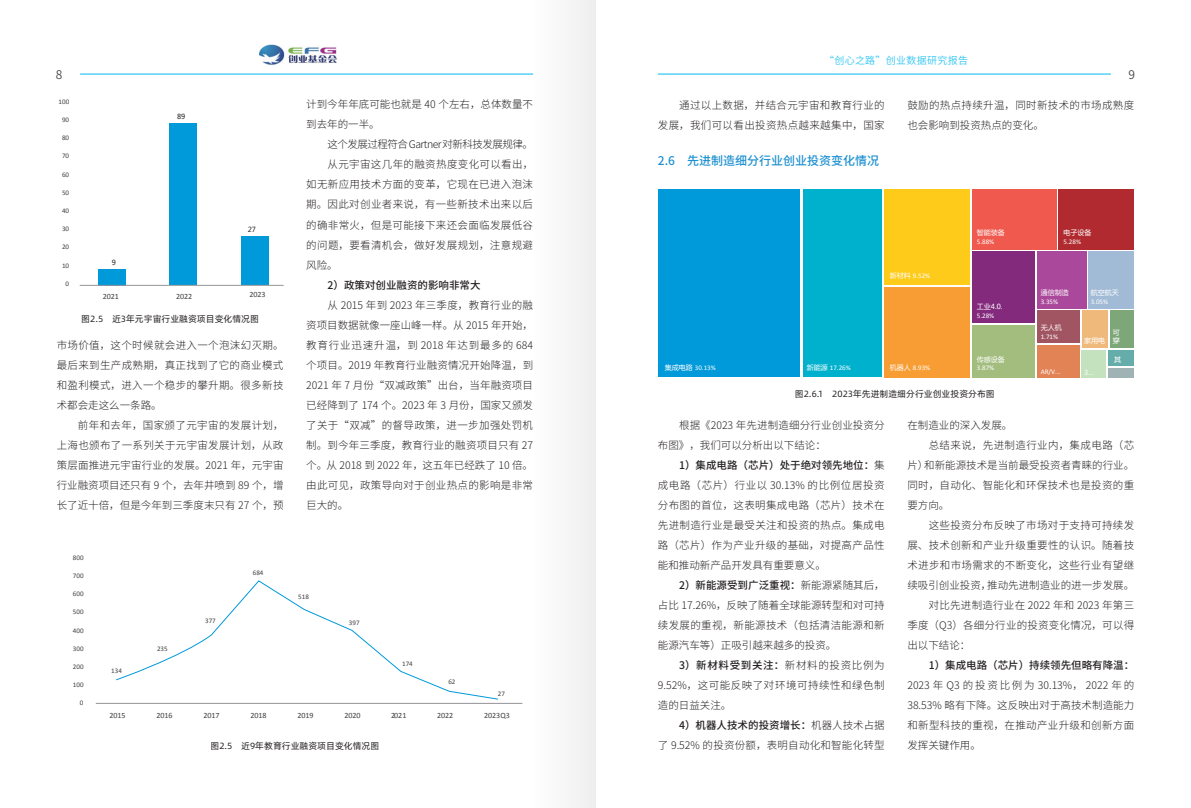
<style>
.page{position:relative;width:1191px;height:808px;background:#fff}
.page>*{position:absolute;margin:0;border:0;box-sizing:border-box;transform-origin:0 0}
.t1{font:500 12px "Source Han Sans CN";color:#1d90d0}
.t2{font:12px "Source Han Sans CN";color:#454647}
.t3{font:300 10.5px/20px "Source Han Sans CN";letter-spacing:.03em;color:#231f20;text-align:justify}
.t4{font:300 10.5px/20px "Source Han Sans CN";color:#231f20}
.t5{font:300 10.5px/20px "Source Han Sans CN";letter-spacing:.005em;color:#231f20}
.t6{font:500 10.5px "Source Han Sans CN";color:#231f20}
.t7{font:300 10.5px "Source Han Sans CN";letter-spacing:-.05em;color:#231f20}
.t8{font:10px "Source Han Sans CN";letter-spacing:.03em;color:#30c5f3}
.t9{font:9px "Alibaba Pu Hui Ti";color:#231f20}
.t10{font:8px "Calibri";color:#3e3e3f}
.t11{font:7px "Calibri";color:#fff}
.t12{font:7px "Calibri";color:#3e3e3f}
.t13{font:7px/8.4px "Microsoft Ya Hei";color:#fff}
.t14{font:7px "Microsoft Ya Hei";color:#231f20}
.s1{font-family:"Microsoft Ya Hei"}
.s2{font-weight:500}
</style>
<div class="page">
<img style="left:260px;top:44px;width:77px;height:21px">
<hr style="left:80px;top:74px;width:453px;height:1px;background:#00baf1">
<hr style="left:658px;top:74px;width:452px;height:1px;background:#00baf1">
<div style="left:533px;top:0;width:62px;height:808px;background:#f6f7f7"></div>
<hr style="left:96px;top:703px;width:426px;height:1px;background:#939598">
<svg style="left:116px;top:580px;width:382px;height:120px"></svg>
<div style="left:98px;top:269px;width:27px;height:16px;background:#0099da"></div>
<div style="left:241px;top:236px;width:27px;height:49px;background:#0099da"></div>
<div style="left:170px;top:123px;width:27px;height:162px;background:#0099da"></div>
<hr style="left:80px;top:285px;width:203px;height:1px;background:#939598">
<div style="left:658px;top:189px;width:142px;height:187px;background:#0099da"></div>
<div style="left:803px;top:189px;width:79px;height:187px;background:#00b1cd"></div>
<div style="left:884px;top:189px;width:86px;height:96px;background:#fecb1b"></div>
<div style="left:972px;top:189px;width:84px;height:61px;background:#f0594d"></div>
<div style="left:972px;top:252px;width:63px;height:71px;background:#832a7c"></div>
<div style="left:1037px;top:252px;width:49px;height:57px;background:#aa499b"></div>
<div style="left:1087px;top:252px;width:46px;height:57px;background:#a1bad5"></div>
<div style="left:972px;top:325px;width:63px;height:52px;background:#a3bd7f"></div>
<div style="left:1058px;top:189px;width:75px;height:61px;background:#b02a2f"></div>
<div style="left:884px;top:287px;width:86px;height:90px;background:#f89d33"></div>
<div style="left:1037px;top:310px;width:42px;height:33px;background:#a15563"></div>
<div style="left:1037px;top:345px;width:42px;height:32px;background:#e28356"></div>
<div style="left:1081px;top:310px;width:26px;height:38px;background:#f0b97c"></div>
<div style="left:1109px;top:310px;width:24px;height:38px;background:#7ea779"></div>
<div style="left:1081px;top:350px;width:25px;height:27px;background:#c4e2bd"></div>
<div style="left:1108px;top:350px;width:25px;height:16px;background:#65adaa"></div>
<div style="left:1108px;top:368px;width:25px;height:9px;background:#9fb3b5"></div>
<p class="t8" style="left:824px;top:54px;width:145px">“创心之路”创业数据研究报告</p>
<p class="t2" style="left:56px;top:67px;width:8px">8</p>
<p class="t2" style="left:1128px;top:67px;width:8px">9</p>
<p class="t12" style="left:59px;top:97px;width:12px">100</p>
<p class="t12" style="left:62px;top:115px;width:9px">90</p>
<p class="t12" style="left:62px;top:133px;width:9px">80</p>
<p class="t12" style="left:62px;top:152px;width:9px">70</p>
<p class="t12" style="left:62px;top:170px;width:9px">60</p>
<p class="t12" style="left:62px;top:188px;width:9px">50</p>
<p class="t12" style="left:62px;top:206px;width:9px">40</p>
<p class="t12" style="left:62px;top:224px;width:9px">30</p>
<p class="t12" style="left:62px;top:243px;width:9px">20</p>
<p class="t12" style="left:62px;top:261px;width:9px">10</p>
<p class="t12" style="left:66px;top:279px;width:5px">0</p>
<p class="t14" style="left:112px;top:257px;width:6px">9</p>
<p class="t14" style="left:177px;top:111px;width:10px">89</p>
<p class="t14" style="left:248px;top:224px;width:10px">27</p>
<p class="t10" style="left:103px;top:291px;width:18px">2021</p>
<p class="t10" style="left:176px;top:291px;width:18px">2022</p>
<p class="t10" style="left:249px;top:289px;width:18px">2023</p>
<p class="t9" style="left:81px;top:312px;width:179px">图2.5　近3年元宇宙行业融资项目变化情况图</p>
<p class="t3" style="left:57px;top:335px;width:228px">市场价值，这个时候就会进入一个泡沫幻灭期。最后来到生产成熟期，真正找到了它的商业模式和盈利模式，进入一个稳步的攀升期。很多新技术都会走这么一条路。</p>
<p class="t3" style="left:57px;top:415px;width:228px;text-indent:21px">前年和去年，国家颁了元宇宙的发展计划，上海也颁布了一系列关于元宇宙发展计划，从政策层面推进元宇宙行业的发展。2021 年，元宇宙行业融资项目还只有 9 个，去年井喷到 89 个，增长了近十倍，但是今年到三季度末只有 27 个，预</p>
<p class="t4" style="left:306px;top:95px;width:228px">计到今年年底可能也就是 40 个左右，总体数量不到去年的一半。</p>
<p class="t7" style="left:327px;top:139px;width:207px">这个发展过程符合Gartner对新科技发展规律。</p>
<p class="t3" style="left:327px;top:155px;width:207px">从元宇宙这几年的融资热度变化可以看出，</p>
<p class="t3" style="left:306px;top:175px;width:228px">如无新应用技术方面的变革，它现在已进入泡沫</p>
<p class="t3" style="left:306px;top:195px;width:228px">期。因此对创业者来说，有一些新技术出来以后</p>
<p class="t3" style="left:306px;top:215px;width:228px">的确非常火，但是可能接下来还会面临发展低谷</p>
<p class="t3" style="left:306px;top:235px;width:228px">的问题，要看清机会，做好发展规划，注意规避</p>
<p class="t3" style="left:306px;top:255px;width:33px">风险。</p>
<p class="t6" style="left:327px;top:279px;width:154px">2）政策对创业融资的影响非常大</p>
<p class="t3" style="left:306px;top:295px;width:228px;text-indent:21px">从 2015 年到 2023 年三季度，教育行业的融资项目数据就像一座山峰一样。从 2015 年开始，教育行业迅速升温，到 2018 年达到最多的 684个项目。2019 年教育行业融资情况开始降温，到2021 年 7 月份“双减政策”出台，当年融资项目已经降到了 174 个。2023 年 3 月份，国家又颁发了关于“双减”的督导政策，进一步加强处罚机制。到今年三季度，教育行业的融资项目只有 27个。从 2018 到 2022 年，这五年已经跌了 10 倍。由此可见，政策导向对于创业热点的影响是非常巨大的。</p>
<p class="t12" style="left:73px;top:553px;width:12px">800</p>
<p class="t12" style="left:73px;top:571px;width:12px">700</p>
<p class="t12" style="left:73px;top:589px;width:12px">600</p>
<p class="t12" style="left:73px;top:607px;width:12px">500</p>
<p class="t12" style="left:73px;top:626px;width:12px">400</p>
<p class="t12" style="left:73px;top:644px;width:12px">300</p>
<p class="t12" style="left:73px;top:662px;width:12px">200</p>
<p class="t12" style="left:73px;top:680px;width:12px">100</p>
<p class="t12" style="left:80px;top:698px;width:5px">0</p>
<p class="t12" style="left:111px;top:666px;width:12px">134</p>
<p class="t12" style="left:157px;top:644px;width:12px">235</p>
<p class="t12" style="left:205px;top:616px;width:12px">377</p>
<p class="t12" style="left:253px;top:569px;width:12px">684</p>
<p class="t12" style="left:298px;top:592px;width:12px">518</p>
<p class="t12" style="left:349px;top:618px;width:12px">397</p>
<p class="t12" style="left:402px;top:659px;width:12px">174</p>
<p class="t12" style="left:448px;top:677px;width:9px">62</p>
<p class="t12" style="left:498px;top:689px;width:9px">27</p>
<p class="t10" style="left:109px;top:710px;width:18px">2015</p>
<p class="t10" style="left:156px;top:710px;width:18px">2016</p>
<p class="t10" style="left:203px;top:710px;width:18px">2017</p>
<p class="t10" style="left:250px;top:710px;width:18px">2018</p>
<p class="t10" style="left:297px;top:710px;width:18px">2019</p>
<p class="t10" style="left:344px;top:710px;width:18px">2020</p>
<p class="t10" style="left:391px;top:710px;width:17px">2021</p>
<p class="t10" style="left:437px;top:710px;width:18px">2022</p>
<p class="t10" style="left:484px;top:710px;width:27px">2023Q3</p>
<p class="t9" style="left:210px;top:739px;width:170px">图2.5　近9年教育行业融资项目变化情况图</p>
<p class="t3" style="left:658px;top:95px;width:228px;text-align:right">通过以上数据，并结合元宇宙和教育行业的<br>发展，我们可以看出投资热点越来越集中，国家</p>
<p class="t3" style="left:907px;top:95px;width:228px">鼓励的热点持续升温，同时新技术的市场成熟度也会影响到投资热点的变化。</p>
<p class="t1" style="left:658px;top:154px;width:223px">2.6 先进制造细分行业创业投资变化情况</p>
<p class="t11" style="left:664px;top:364px;width:53px"><span class="s1">集成电路</span> 30.13%</p>
<p class="t11" style="left:806px;top:364px;width:46px"><span class="s1">新能源</span> 17.26%</p>
<p class="t11" style="left:889px;top:271px;width:42px"><span class="s1">新材料</span> 9.52%</p>
<p class="t11" style="left:889px;top:364px;width:42px"><span class="s1">机器人</span> 8.93%</p>
<p class="t13" style="left:976px;top:228px;width:29px">智能装备</p>
<p class="t11" style="left:976px;top:237px;width:19px">5.88%</p>
<p class="t13" style="left:977px;top:302px;width:27px">工业4.0.</p>
<p class="t11" style="left:977px;top:311px;width:19px">5.28%</p>
<p class="t13" style="left:977px;top:355px;width:29px">传感设备</p>
<p class="t11" style="left:977px;top:364px;width:19px">3.87%</p>
<p class="t9" style="left:795px;top:387px;width:201px">图2.6.1　2023年先进制造细分行业创业投资分布图</p>
<p class="t13" style="left:1063px;top:228px;width:29px">电子设备</p>
<p class="t11" style="left:1063px;top:237px;width:19px">5.28%</p>
<p class="t13" style="left:1090px;top:288px;width:29px">航空航天</p>
<p class="t11" style="left:1090px;top:297px;width:19px">3.05%</p>
<p class="t13" style="left:1040px;top:288px;width:29px">通信制造</p>
<p class="t11" style="left:1040px;top:297px;width:19px">3.35%</p>
<p class="t13" style="left:1040px;top:323px;width:22px">无人机</p>
<p class="t11" style="left:1040px;top:332px;width:19px">1.71%</p>
<p class="t11" style="left:1040px;top:367px;width:21px">AR/V...</p>
<p class="t13" style="left:1084px;top:368px;width:11px">3...</p>
<p class="t13" style="left:1084px;top:336px;width:22px">家用电</p>
<p class="t13" style="left:1113px;top:328px;width:8px">可穿</p>
<p class="t13" style="left:1114px;top:355px;width:8px">其</p>
<p class="t5" style="left:658px;top:416px;width:228px;text-indent:21px">根据《2023 年先进制造细分行业创业投资分布图》，我们可以分析出以下结论：</p>
<p class="t3" style="left:658px;top:456px;width:228px;text-indent:21px"><span class="s2">1）集成电路（芯片）处于绝对领先地位：</span>集成电路（芯片）行业以 30.13% 的比例位居投资分布图的首位，这表明集成电路（芯片）技术在先进制造行业是最受关注和投资的热点。集成电路（芯片）作为产业升级的基础，对提高产品性能和推动新产品开发具有重要意义。</p>
<p class="t3" style="left:658px;top:576px;width:228px;text-indent:21px"><span class="s2">2）新能源受到广泛重视：</span>新能源紧随其后，占比 17.26%，反映了随着全球能源转型和对可持续发展的重视，新能源技术（包括清洁能源和新能源汽车等）正吸引越来越多的投资。</p>
<p class="t3" style="left:658px;top:656px;width:228px;text-indent:21px"><span class="s2">3）新材料受到关注：</span>新材料的投资比例为9.52%，这可能反映了对环境可持续性和绿色制造的日益关注。</p>
<p class="t3" style="left:658px;top:716px;width:228px;text-align:right"><span class="s2">4）机器人技术的投资增长：</span>机器人技术占据<br>了 9.52% 的投资份额，表明自动化和智能化转型</p>
<p class="t4" style="left:907px;top:416px;width:106px">在制造业的深入发展。</p>
<p class="t3" style="left:928px;top:436px;width:207px">总结来说，先进制造行业内，集成电路（芯</p>
<p class="t4" style="left:907px;top:456px;width:228px">片）和新能源技术是当前最受投资者青睐的行业。</p>
<p class="t3" style="left:907px;top:476px;width:228px">同时，自动化、智能化和环保技术也是投资的重</p>
<p class="t3" style="left:907px;top:496px;width:43px">要方向。</p>
<p class="t3" style="left:928px;top:516px;width:207px">这些投资分布反映了市场对于支持可持续发</p>
<p class="t3" style="left:907px;top:536px;width:228px">展、技术创新和产业升级重要性的认识。随着技</p>
<p class="t3" style="left:907px;top:556px;width:228px">术进步和市场需求的不断变化，这些行业有望继</p>
<p class="t4" style="left:907px;top:576px;width:228px">续吸引创业投资，推动先进制造业的进一步发展。</p>
<p class="t3" style="left:928px;top:596px;width:207px">对比先进制造行业在 2022 年和 2023 年第三</p>
<p class="t3" style="left:907px;top:616px;width:228px">季度（Q3）各细分行业的投资变化情况，可以得</p>
<p class="t3" style="left:907px;top:636px;width:64px">出以下结论：</p>
<p class="t6" style="left:928px;top:660px;width:207px">1）集成电路（芯片）持续领先但略有降温：</p>
<p class="t3" style="left:907px;top:676px;width:228px">2023 年 Q3 的投资比例为 30.13%， 2022 年的38.53% 略有下降。这反映出对于高技术制造能力和新型科技的重视，在推动产业升级和创新方面发挥关键作用。</p>
</div>
